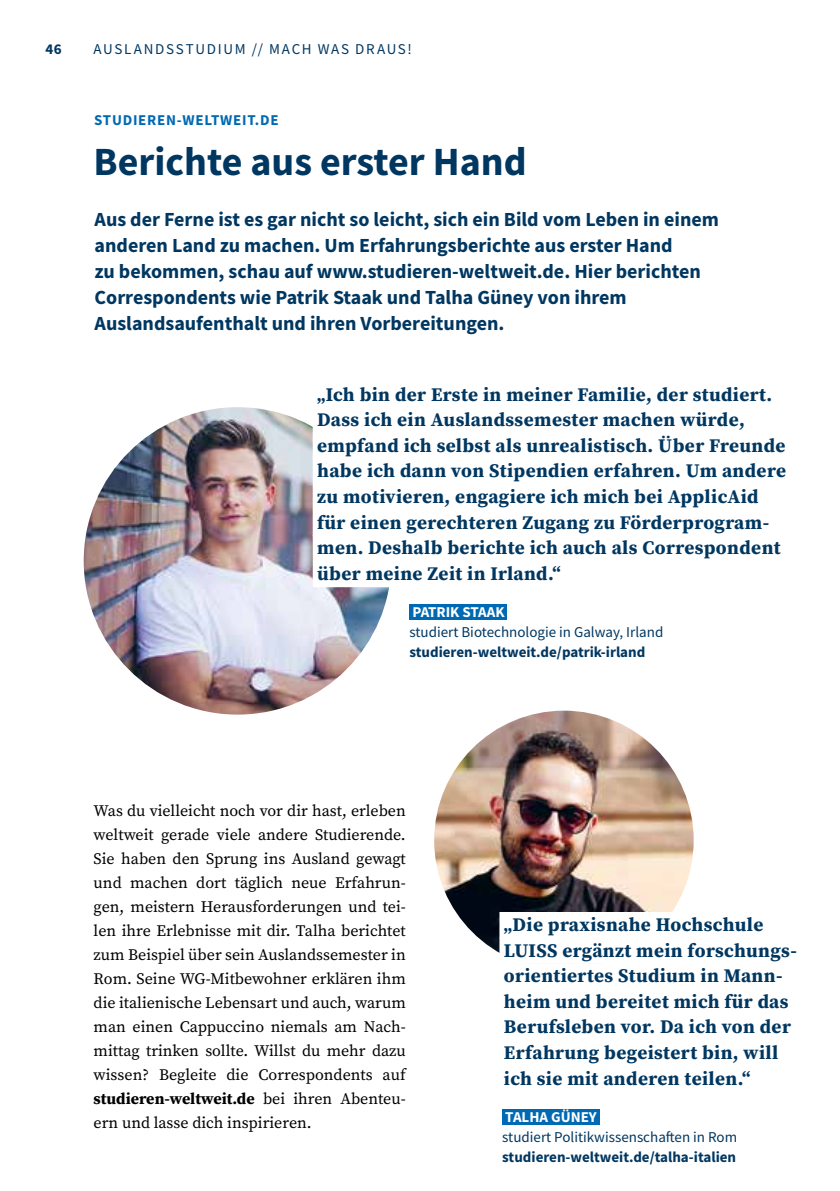
<style>
.page{position:relative;width:840px;height:1191px;background:#fff}
.page>*{position:absolute;margin:0;border:0;box-sizing:border-box;transform-origin:0 0}
.t1{font:700 40px "Source Sans Pro";color:#003761}
.t2{font:700 20px/26px "Source Sans Pro";color:#003761}
.t3{font:700 19.2px/25.6px "Source Serif Pro";letter-spacing:.02em;color:#003761}
.t4{font:16px/24px "Source Serif Pro";color:#000;text-align:justify}
.t5{font:700 15px/20px "Source Sans Pro";color:#003761}
.t6{font:15px "Source Sans Pro";color:#003761}
.t7{font:15px "Source Sans Pro";letter-spacing:.11em;color:#003761}
.t8{font:700 15px "Source Sans Pro";letter-spacing:.05em;color:#0069b4}
.t9{font:700 15px "Source Sans Pro";color:#fff}
.s1{font-weight:700}
.s2{font-weight:400}
</style>
<div class="page">
<img style="left:84px;top:407px;width:307px;height:307px;border-radius:154px">
<div style="left:312px;top:561px;width:253px;height:26px;background:#fff"></div>
<img style="left:434px;top:710px;width:259px;height:260px;border-radius:130px">
<div style="left:499px;top:963px;width:283px;height:26px;background:#fff"></div>
<div style="left:499px;top:912px;width:269px;height:26px;background:#fff"></div>
<div style="left:409px;top:604px;width:98px;height:16px;background:#0069b4"></div>
<div style="left:312px;top:407px;width:437px;height:26px;background:#fff"></div>
<div style="left:312px;top:433px;width:475px;height:26px;background:#fff"></div>
<div style="left:312px;top:458px;width:475px;height:27px;background:#fff"></div>
<div style="left:312px;top:484px;width:451px;height:26px;background:#fff"></div>
<div style="left:312px;top:509px;width:456px;height:27px;background:#fff"></div>
<div style="left:312px;top:535px;width:472px;height:26px;background:#fff"></div>
<div style="left:499px;top:937px;width:297px;height:27px;background:#fff"></div>
<div style="left:502px;top:1109px;width:97px;height:15px;background:#0069b4"></div>
<p class="t5" style="left:45px;top:39px;width:18px">46</p>
<p class="t7" style="left:94px;top:40px;width:319px">AUSLANDSSTUDIUM // MACH WAS DRAUS!</p>
<h1 class="t8" style="left:94px;top:110px;width:186px">STUDIEREN-WELTWEIT.DE</h1>
<h2 class="t1" style="left:94px;top:134px;width:434px">Berichte aus erster Hand</h2>
<p class="t2" style="left:94px;top:206px;width:625px">Aus der Ferne ist es gar nicht so leicht, sich ein Bild vom Leben in einem anderen Land zu machen. Um Erfahrungsberichte aus erster Hand<br>zu bekommen, schau auf www.studieren-weltweit.de. Hier berichten Correspondents wie Patrik Staak und Talha Güney von ihrem Auslandsaufenthalt und ihren Vorbereitungen.</p>
<p class="t3" style="left:317px;top:381px;width:470px">„Ich bin der Erste in meiner Familie, der studiert.<br>Dass ich ein Auslandssemester machen würde, empfand ich selbst als unrealistisch. Über Freunde habe ich dann von Stipendien erfahren. Um andere zu motivieren, engagiere ich mich bei ApplicAid für einen gerechteren Zugang zu Förderprogram&shy;men. Deshalb berichte ich auch als Correspondent über meine Zeit in Irland.“</p>
<p class="t9" style="left:412px;top:602px;width:94px">PATRIK STAAK</p>
<p class="t6" style="left:409px;top:622px;width:255px">studiert Biotechnologie in Galway, Irland</p>
<p class="t5" style="left:409px;top:642px;width:237px">studieren-weltweit.de/patrik-irland</p>
<p class="t4" style="left:94px;top:799px;width:314px">Was du vielleicht noch vor dir hast, erleben weltweit gerade viele andere Studierende.<br>Sie haben den Sprung ins Ausland gewagt und machen dort täglich neue Erfahrun&shy;gen, meistern Herausforderungen und tei&shy;len ihre Erlebnisse mit dir. Talha berichtet zum Beispiel über sein Auslandssemester in Rom. Seine WG-Mitbewohner erklären ihm die italienische Lebensart und auch, warum man einen Cappuccino niemals am Nach&shy;mittag trinken sollte. Willst du mehr dazu wissen? Begleite die Correspondents auf <span class="s1">studieren-weltweit.de</span> bei ihren Abenteu&shy;ern und lasse dich inspirieren.</p>
<p class="t3" style="left:503px;top:911px;width:261px">„Die praxisnahe Hochschule</p>
<p class="t3" style="left:503px;top:937px;width:294px">LUISS ergänzt mein forschungs-</p>
<p class="t3" style="left:503px;top:962px;width:280px">orientiertes Studium in Mann-</p>
<p class="t3" style="left:503px;top:988px;width:286px">heim und bereitet mich für das</p>
<p class="t3" style="left:503px;top:1014px;width:288px">Berufsleben vor. Da ich von der</p>
<p class="t3" style="left:503px;top:1039px;width:276px">Erfahrung begeistert bin, will</p>
<p class="t3" style="left:503px;top:1065px;width:248px">ich sie mit anderen teilen.“</p>
<p class="t9" style="left:505px;top:1106px;width:93px">TALHA GÜNEY</p>
<p class="t5" style="left:502px;top:1126px;width:236px"><span class="s2">studiert Politikwissenschafen in Rom </span>studieren-weltweit.de/talha-italien</p>
</div>
